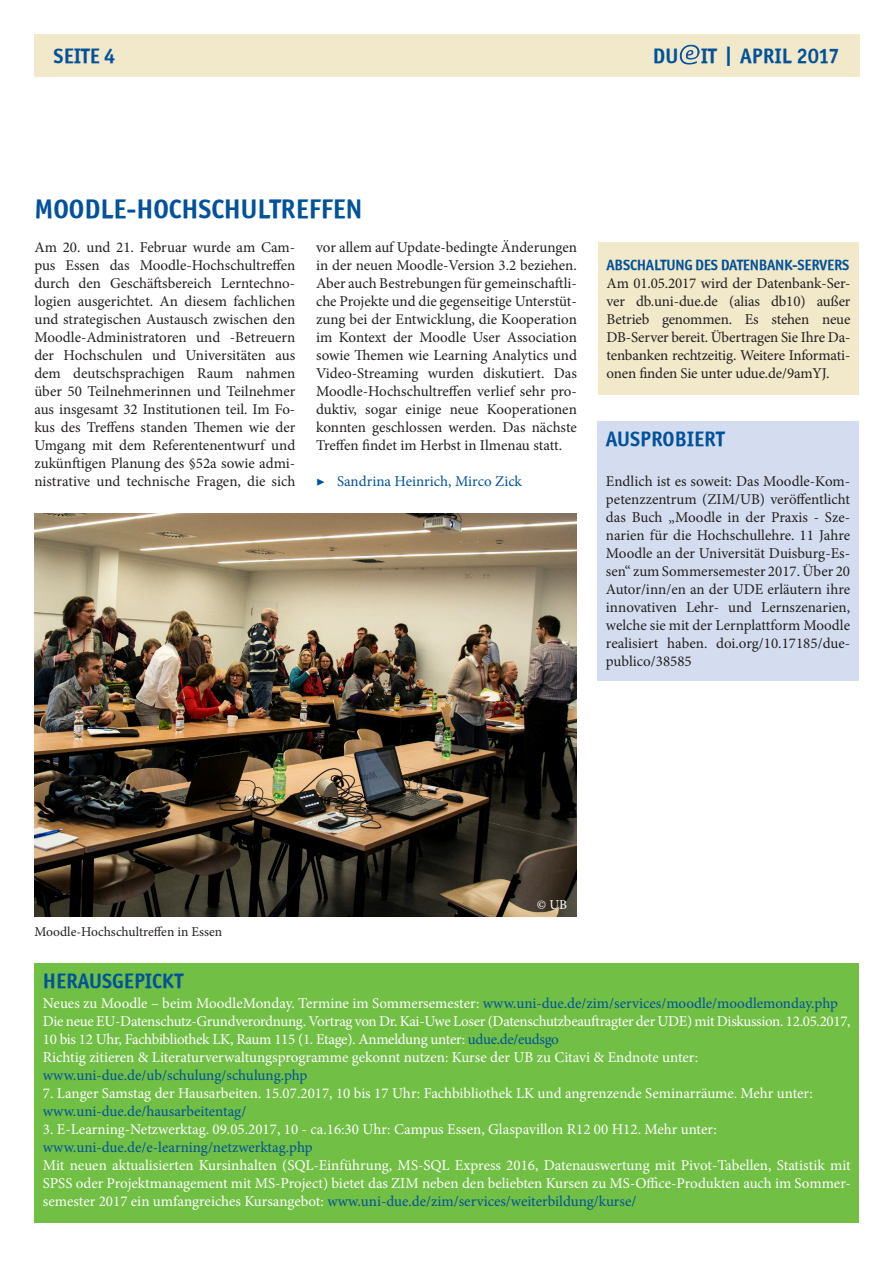
<style>
.page{position:relative;width:893px;height:1263px;background:#fff}
.page>*{position:absolute;margin:0;border:0;box-sizing:border-box;transform-origin:0 0}
.subTitel_2{font:27px "Officina Sans ITCTT Bold";color:#01529a}
.subTitel_14_pt{font:21px "Officina Sans ITCTT Bold";color:#01529a}
.Titel{font:21px "Officina Sans ITCTT Bold";color:#01529a}
.fließtext{font:15px/18px "Minion Pro";letter-spacing:-.005em;color:#231f20;text-align:justify}
.fließtext-2{font:15px/18px "Minion Pro";letter-spacing:-.005em;color:#fff}
.fließtext-3{font:15px "Minion Pro";color:#01529a}
.Zwischentitel{font:15px "Officina Sans ITCTT Bold";letter-spacing:-.015em;color:#01529a}
.bildunterschrift{font:13.5px "Minion Pro";color:#231f20}
.bildunterschrift-2{font:13.5px "Minion Pro";color:#fff}
.s1{font-family:"Arial";font-size:27px}
.s2{color:#01529a}
</style>
<div class="page">
<div style="left:34px;top:34px;width:825px;height:42px;background:#f2e8ca"></div>
<div style="left:34px;top:963px;width:825px;height:260px;background:#71bf44"></div>
<img style="left:680px;top:45px;width:19px;height:20px">
<div style="left:597px;top:421px;width:262px;height:260px;background:#d4ddef"></div>
<div style="left:598px;top:242px;width:261px;height:153px;background:#f2e8ca"></div>
<img style="left:34px;top:514px;width:543px;height:403px">
<p class="subTitel_14_pt" style="left:54px;top:43px;width:63px">SEITE 4</p>
<p class="Titel" style="left:653px;top:42px;width:188px">DU IT <span class="s1">I</span> APRIL 2017</p>
<p class="subTitel_2" style="left:34px;top:192px;width:329px">MOODLE-HOCHSCHULTREFFEN</p>
<p class="fließtext" style="left:316px;top:238px;width:262px">vor allem auf Update-bedingte Änderungen in der neuen Moodle-Version 3.2 beziehen.<br>Aber auch Bestrebungen für gemeinschaftli&shy;che Projekte und die gegenseitige Unterstüt&shy;zung bei der Entwicklung, die Kooperation im Kontext der Moodle User Association sowie Themen wie Learning Analytics und Video-Streaming wurden diskutiert. Das Moodle-Hochschultreffen verlief sehr pro&shy;duktiv, sogar einige neue Kooperationen konnten geschlossen werden. Das nächste Treffen findet im Herbst in Ilmenau statt.</p>
<p class="fließtext-3" style="left:316px;top:471px;width:207px">▶ Sandrina Heinrich, Mirco Zick</p>
<p class="fließtext" style="left:34px;top:238px;width:262px">Am 20. und 21. Februar wurde am Cam&shy;pus Essen das Moodle-Hochschultreffen durch den Geschäftsbereich Lerntechno&shy;logien ausgerichtet. An diesem fachlichen und strategischen Austausch zwischen den Moodle-Administratoren und -Betreuern der Hochschulen und Universitäten aus dem deutschsprachigen Raum nahmen über 50 Teilnehmerinnen und Teilnehmer aus insgesamt 32 Institutionen teil. Im Fo&shy;kus des Treffens standen Themen wie der Umgang mit dem Referentenentwurf und zukünftigen Planung des §52a sowie admi&shy;nistrative und technische Fragen, die sich</p>
<p class="Zwischentitel" style="left:606px;top:256px;width:245px">ABSCHALTUNG DES DATENBANK-SERVERS</p>
<p class="fließtext" style="left:606px;top:274px;width:245px">Am 01.05.2017 wird der Datenbank-Ser&shy;ver db.uni-due.de (alias db10) außer Betrieb genommen. Es stehen neue DB-Server bereit. Übertragen Sie Ihre Da&shy;tenbanken rechtzeitig. Weitere Informati&shy;onen finden Sie unter udue.de/9amYJ.</p>
<p class="subTitel_14_pt" style="left:606px;top:425px;width:120px">AUSPROBIERT</p>
<p class="fließtext" style="left:606px;top:472px;width:246px">Endlich ist es soweit: Das Moodle-Kom&shy;petenzzentrum (ZIM/UB) veröffentlicht das Buch „Moodle in der Praxis - Sze&shy;narien für die Hochschullehre. 11 Jahre Moodle an der Universität Duisburg-Es&shy;sen“ zum Sommersemester 2017. Über 20<br>Autor/inn/en an der UDE erläutern ihre innovativen Lehr- und Lernszenarien, welche sie mit der Lernplattform Moodle realisiert haben. doi.org/10.17185/due&shy;publico/38585</p>
<p class="bildunterschrift" style="left:34px;top:923px;width:189px">Moodle-Hochschultreffen in Essen</p>
<p class="bildunterschrift-2" style="left:537px;top:896px;width:32px">© UB</p>
<p class="subTitel_14_pt" style="left:43px;top:968px;width:142px">HERAUSGEPICKT</p>
<p class="fließtext-2" style="left:43px;top:994px;width:796px">Neues zu Moodle – beim MoodleMonday. Termine im Sommersemester: <span class="s2">www.uni-due.de/zim/services/moodle/moodlemonday.php</span></p>
<p class="fließtext-2" style="left:43px;top:1012px;width:809px">Die neue EU-Datenschutz-Grundverordnung. Vortrag von Dr. Kai-Uwe Loser (Datenschutzbeauftragter der UDE) mit Diskussion. 12.05.2017,<br>10 bis 12 Uhr, Fachbibliothek LK, Raum 115 (1. Etage). Anmeldung unter: <span class="s2">udue.de/eudsgo</span></p>
<p class="fließtext-2" style="left:43px;top:1048px;width:657px">Richtig zitieren &amp; Literaturverwaltungsprogramme gekonnt nutzen: Kurse der UB zu Citavi &amp; Endnote unter:</p>
<p class="fließtext-3" style="left:43px;top:1065px;width:266px">www.uni-due.de/ub/schulung/schulung.php</p>
<p class="fließtext-2" style="left:43px;top:1084px;width:772px">7. Langer Samstag der Hausarbeiten. 15.07.2017, 10 bis 17 Uhr: Fachbibliothek LK und angrenzende Seminarräume. Mehr unter:</p>
<p class="fließtext-3" style="left:43px;top:1101px;width:205px">www.uni-due.de/hausarbeitentag/</p>
<p class="fließtext-2" style="left:43px;top:1120px;width:675px">3. E-Learning-Netzwerktag. 09.05.2017, 10 - ca.16:30 Uhr: Campus Essen, Glaspavillon R12 00 H12. Mehr unter:</p>
<p class="fließtext-3" style="left:43px;top:1137px;width:271px">www.uni-due.de/e-learning/netzwerktag.php</p>
<p class="fließtext-2" style="left:43px;top:1156px;width:809px;text-align:justify">Mit neuen aktualisierten Kursinhalten (SQL-Einführung, MS-SQL Express 2016, Datenauswertung mit Pivot-Tabellen, Statistik mit SPSS oder Projektmanagement mit MS-Project) bietet das ZIM neben den beliebten Kursen zu MS-Office-Produkten auch im Sommer&shy;semester 2017 ein umfangreiches Kursangebot: <span class="s2">www.uni-due.de/zim/services/weiterbildung/kurse/</span></p>
</div>
